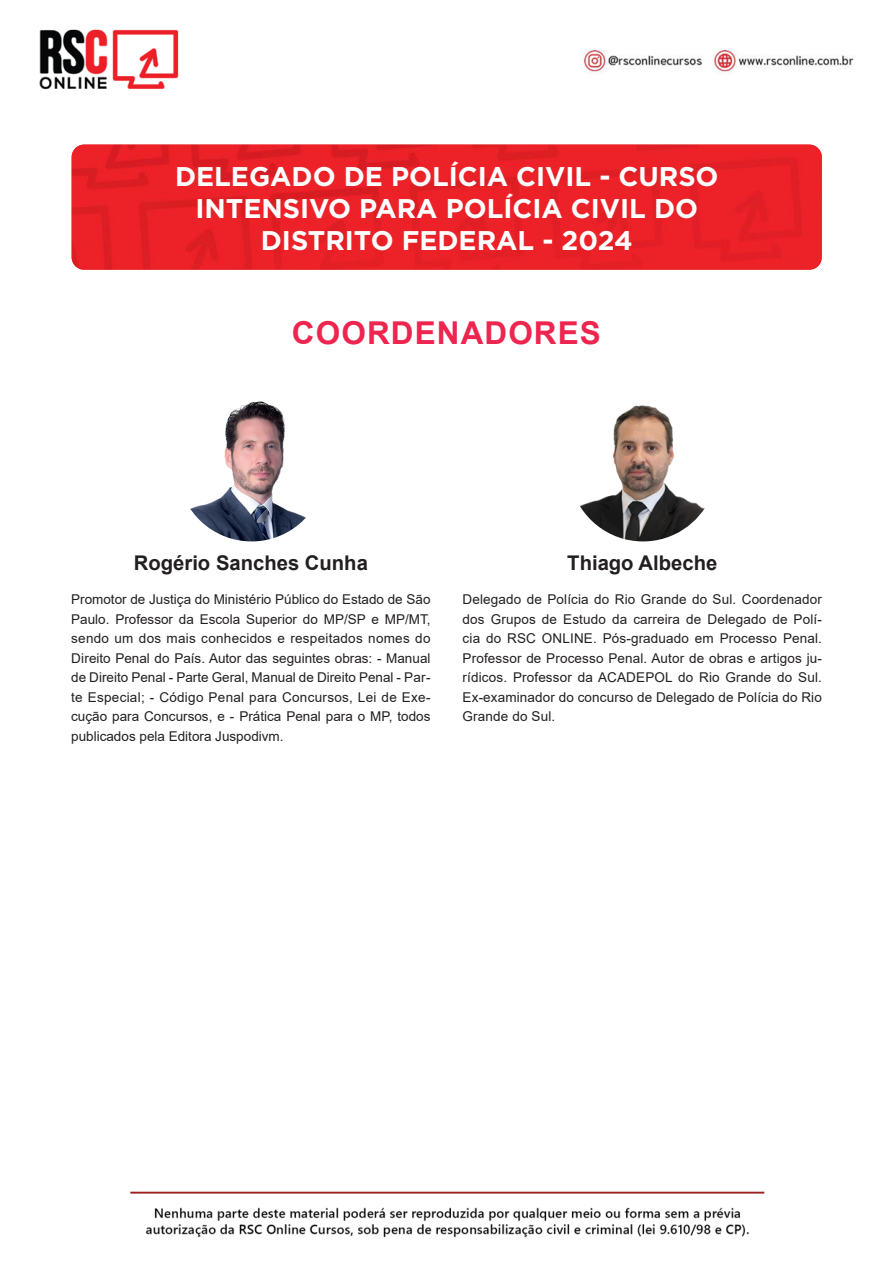
<style>
.page{position:relative;width:893px;height:1263px;background:#fff}
.page>*{position:absolute;margin:0;border:0;box-sizing:border-box;transform-origin:0 0}
.t1{font:700 31.5px "Arial";letter-spacing:.035em;color:#ed254f}
.t2{font:700 27px/32.4px "Gotham";color:#fff;text-align:center}
.t3{font:700 20.25px "Arial";color:#231f20}
.t4{font:13.5px/19.5px "Arial";letter-spacing:.005em;color:#231f20;text-align:justify}
</style>
<div class="page">
<img style="left:39px;top:29px;width:815px;height:1209px">
<img style="left:72px;top:145px;width:750px;height:125px">
<img style="left:178px;top:398px;width:148px;height:143px">
<img style="left:571px;top:398px;width:140px;height:143px">
<h2 class="t2" style="left:175px;top:160px;width:545px">DELEGADO DE POLÍCIA CIVIL - CURSO<br>INTENSIVO PARA POLÍCIA CIVIL DO<br>DISTRITO FEDERAL - 2024</h2>
<p class="t1" style="left:292px;top:311px;width:310px">COORDENADORES</p>
<p class="t3" style="left:134px;top:548px;width:236px">Rogério Sanches Cunha</p>
<p class="t4" style="left:71px;top:590px;width:361px">Promotor de Justiça do Ministério Público do Estado de São Paulo. Professor da Escola Superior do MP/SP e MP/MT, sendo um dos mais conhecidos e respeitados nomes do Direito Penal do País. Autor das seguintes obras: - Manual de Direito Penal - Parte Geral, Manual de Direito Penal - Par&shy;te Especial; - Código Penal para Concursos, Lei de Exe&shy;cução para Concursos, e - Prática Penal para o MP, todos publicados pela Editora Juspodivm.</p>
<p class="t3" style="left:567px;top:548px;width:152px">Thiago Albeche</p>
<p class="t4" style="left:463px;top:590px;width:361px">Delegado de Polícia do Rio Grande do Sul. Coordenador dos Grupos de Estudo da carreira de Delegado de Polí&shy;cia do RSC ONLINE. Pós-graduado em Processo Penal.<br>Professor de Processo Penal. Autor de obras e artigos ju&shy;rídicos. Professor da ACADEPOL do Rio Grande do Sul.<br>Ex-examinador do concurso de Delegado de Polícia do Rio Grande do Sul.</p>
</div>
